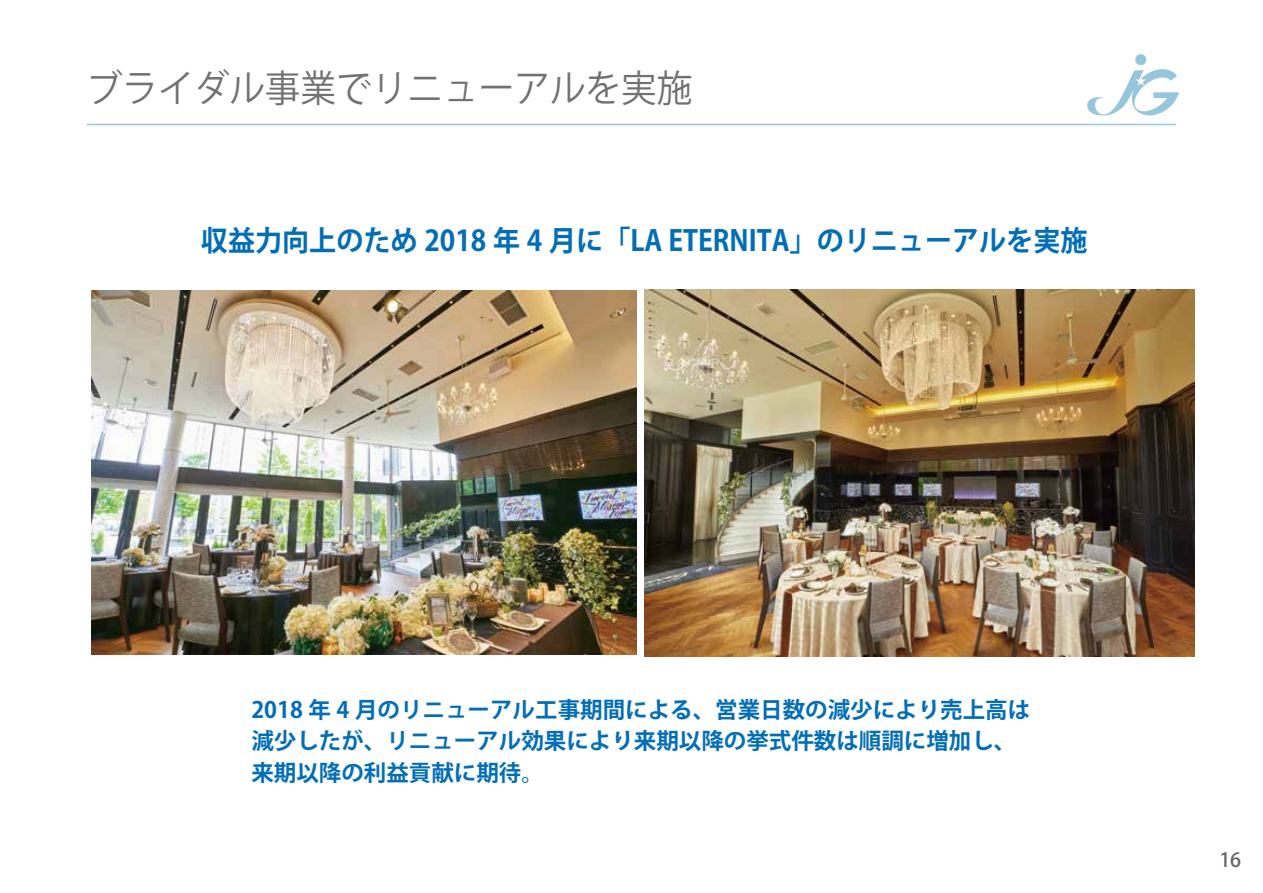
<style>
.page{position:relative;width:1263px;height:893px;background:#fff}
.page>*{position:absolute;margin:0;border:0;box-sizing:border-box;transform-origin:0 0}
.t1{font:37.5px "Koz Go Pro";color:#727171;scale:.95 1}
.t2{font:700 28.5px "Koz Go Pro";color:#036eb8;scale:.95 1}
.t3{font:700 22.5px/31.5px "Koz Go Pro";color:#036eb8}
.t4{font:500 19.5px "Koz Go Pro";color:#656464}
</style>
<div class="page">
<svg style="left:1087px;top:54px;width:92px;height:61px"></svg>
<hr style="left:87px;top:124px;width:1089px;height:1px;background:#96c6dc">
<img style="left:92px;top:291px;width:544px;height:364px">
<img style="left:644px;top:289px;width:550px;height:367px">
<h1 class="t1" style="left:87px;top:64px;width:639px">ブライダル事業でリニューアルを実施</h1>
<p class="t2" style="left:201px;top:222px;width:935px">収益力向上のため 2018 年 4 月に「LA ETERNITA」のリニューアルを実施</p>
<p class="t3" style="left:251px;top:695px;width:780px">2018 年 4 月のリニューアル工事期間による、営業日数の減少により売上高は減少したが、リニューアル効果により来期以降の挙式件数は順調に増加し、来期以降の利益貢献に期待。</p>
<p class="t4" style="left:1219px;top:847px;width:23px">16</p>
</div>
